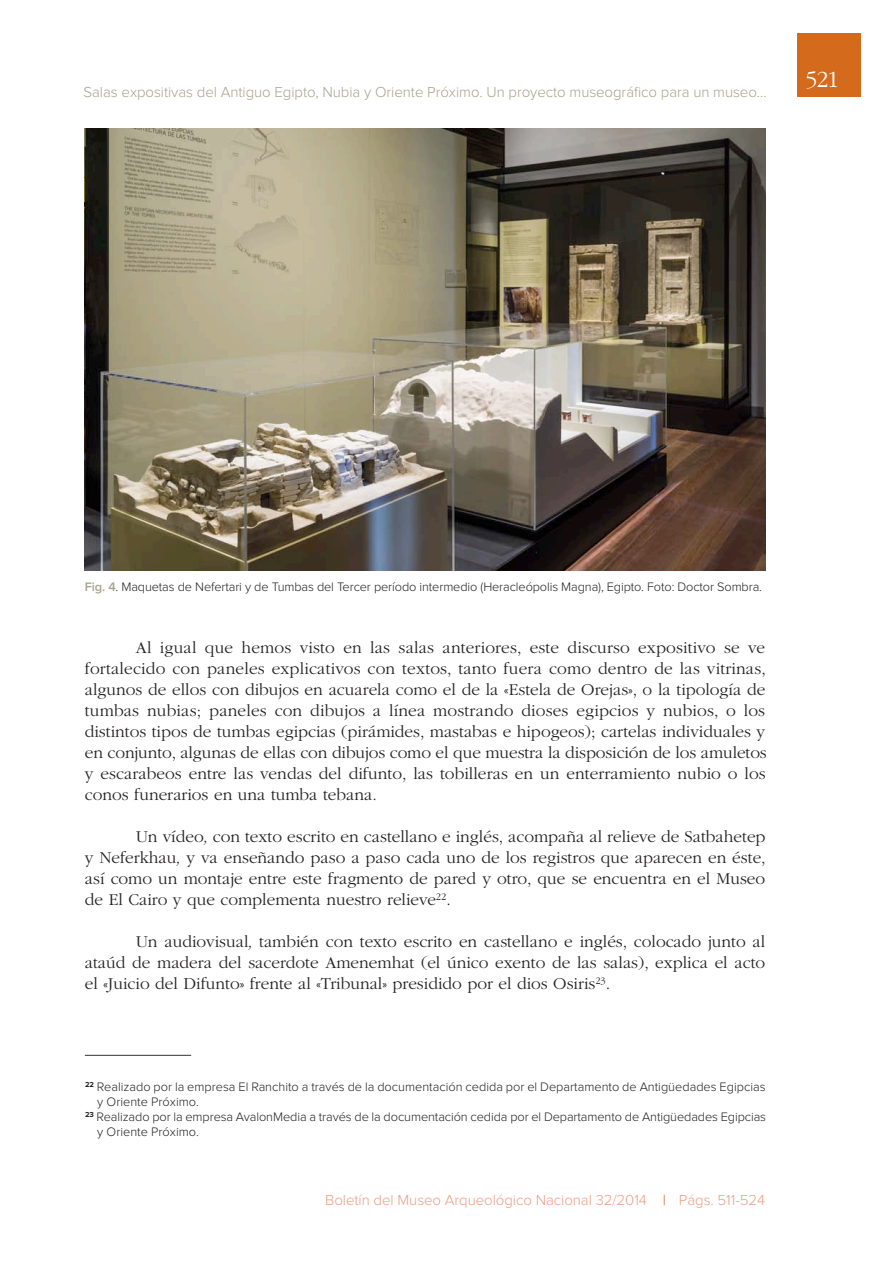
<style>
.page{position:relative;width:893px;height:1263px;background:#fff}
.page>*{position:absolute;margin:0;border:0;box-sizing:border-box;transform-origin:0 0}
.t1{font:300 24px "ITC Garamond Std";color:#fff}
.t2{font:300 17.25px/21px "ITC Garamond Std";color:#232021;text-align:justify}
.t3{font:300 15px "Proxima Nova";letter-spacing:-.005em;color:#a8a38e}
.t4{font:300 15px "Proxima Nova";letter-spacing:-.005em;color:#ec9e84}
.t5{font:300 12.75px "Proxima Nova";letter-spacing:-.005em;color:#232021}
.s1{font-weight:600;color:#a8a38e}
.s2{font-style:italic}
.s3{color:#e05517}
</style>
<div class="page">
<div style="left:797px;top:33px;width:64px;height:64px;background:#d36a1c"></div>
<svg style="left:84px;top:1055px;width:108px;height:1px"></svg>
<img style="left:85px;top:128px;width:680px;height:443px">
<p class="t3" style="left:84px;top:85px;width:684px">Salas expositivas del Antiguo Egipto, Nubia y Oriente Próximo. Un proyecto museográfico para un museo…</p>
<h1 class="t1" style="left:805px;top:70px;width:35px">521</h1>
<p class="t5" style="left:85px;top:581px;width:679px"><span class="s1">Fig. 4</span>. Maquetas de Nefertari y de Tumbas del Tercer período intermedio (Heracleópolis Magna), Egipto. Foto: Doctor Sombra.</p>
<p class="t2" style="left:85px;top:639px;width:683px;text-indent:51px">Al igual que hemos visto en las salas anteriores, este discurso expositivo se ve fortalecido con paneles explicativos con textos, tanto fuera como dentro de las vitrinas, algunos de ellos con dibujos en acuarela como el de la «Estela de Orejas», o la tipología de tumbas nubias; paneles con dibujos a línea mostrando dioses egipcios y nubios, o los distintos tipos de tumbas egipcias (pirámides, mastabas e hipogeos); cartelas individuales y en conjunto, algunas de ellas con dibujos como el que muestra la disposición de los amuletos y escarabeos entre las vendas del difunto, las tobilleras en un enterramiento nubio o los conos funerarios en una tumba tebana.</p>
<p class="t2" style="left:85px;top:828px;width:682px;text-indent:51px">Un vídeo<span class="s2">,</span> con texto escrito en castellano e inglés, acompaña al relieve de Satbahetep y Neferkhau<span class="s2">,</span> y va enseñando paso a paso cada uno de los registros que aparecen en éste, así como un montaje entre este fragmento de pared y otro, que se encuentra en el Museo de El Cairo y que complementa nuestro relieve<sup>22</sup>.</p>
<p class="t2" style="left:85px;top:933px;width:682px;text-indent:51px">Un audiovisual<span class="s2">,</span> también con texto escrito en castellano e inglés, colocado junto al ataúd de madera del sacerdote Amenemhat (el único exento de las salas), explica el acto el «Juicio del Difunto» frente al «Tribunal» presidido por el dios Osiris<sup>23</sup>.</p>
<p class="t5" style="left:85px;top:1081px;width:682px"><sup>22</sup> Realizado por la empresa El Ranchito a través de la documentación cedida por el Departamento de Antigüedades Egipcias</p>
<p class="t5" style="left:97px;top:1096px;width:103px">y Oriente Próximo.</p>
<p class="t5" style="left:85px;top:1111px;width:682px"><sup>23</sup> Realizado por la empresa AvalonMedia a través de la documentación cedida por el Departamento de Antigüedades Egipcias</p>
<p class="t5" style="left:97px;top:1126px;width:103px">y Oriente Próximo.</p>
<p class="t4" style="left:325px;top:1193px;width:441px">Boletín del Museo Arqueológico Nacional 32/2014 <span class="s3">|</span> Págs. 511-524</p>
</div>
